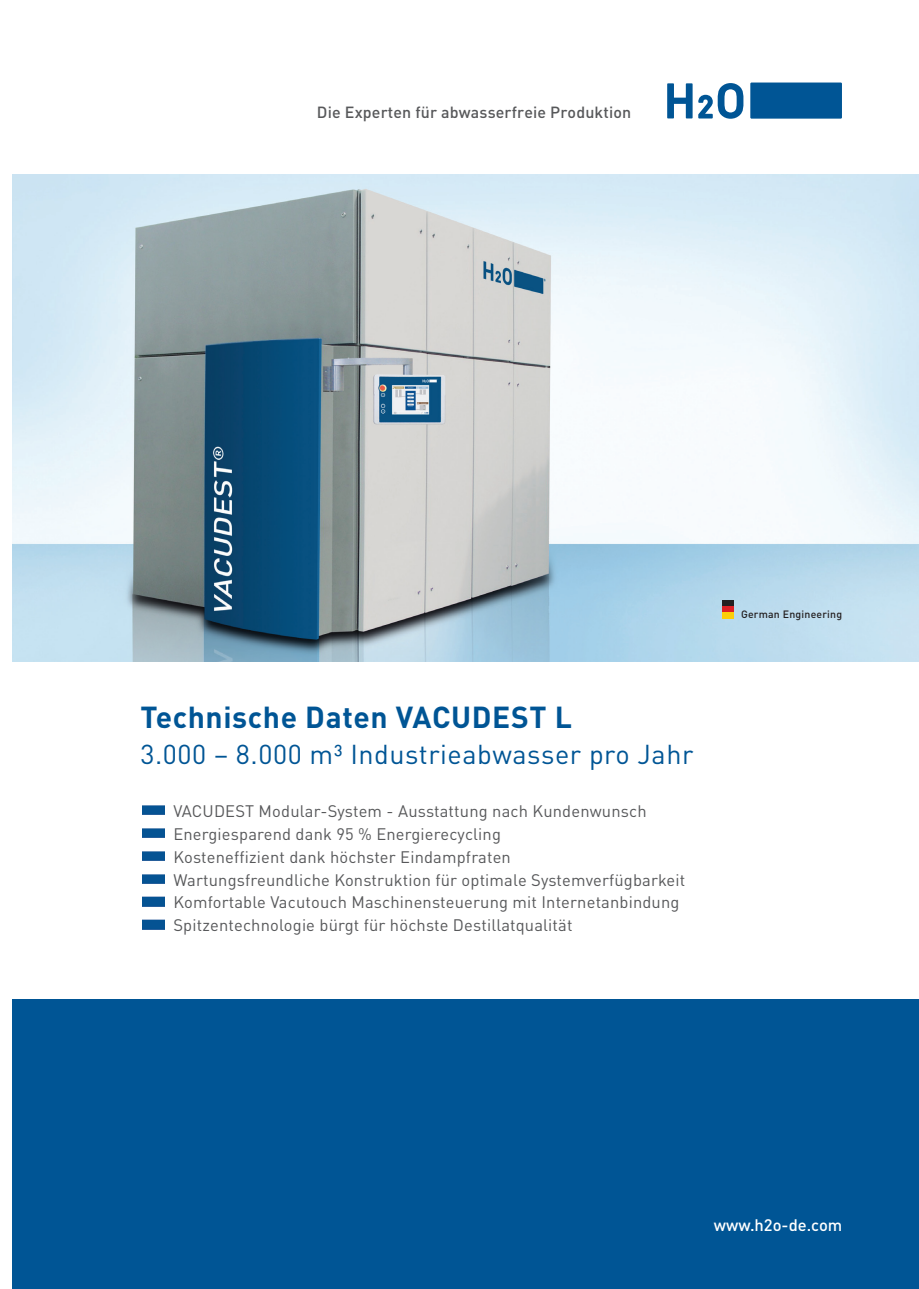
<style>
.page{position:relative;width:919px;height:1289px;background:#fff}
.page>*{position:absolute;margin:0;border:0;box-sizing:border-box;transform-origin:0 0}
.t1{font:700 30px "DINOT";letter-spacing:.02em;color:#005595}
.t2{font:27px "DINOT";letter-spacing:.02em;color:#005595}
.t3{font:16.5px/23px "DINOT";letter-spacing:.01em;color:#57585a}
.t4{font:500 16.5px "DINOT";color:#fff}
.t5{font:500 16.05px "DINOT";letter-spacing:.01em;color:#57585a}
.t6{font:500 10.5px "DINOT";letter-spacing:.02em;color:#231f20}
</style>
<div class="page">
<div style="left:13px;top:999px;width:905px;height:289px;background:#005595"></div>
<img style="left:13px;top:174px;width:905px;height:487px">
<div style="left:750px;top:82px;width:91px;height:37px;background:#005595"></div>
<svg style="left:667px;top:83px;width:25px;height:35px"></svg>
<svg style="left:698px;top:83px;width:45px;height:36px"></svg>
<img style="left:142px;top:805px;width:23px;height:9px">
<img style="left:142px;top:828px;width:23px;height:9px">
<img style="left:142px;top:851px;width:23px;height:9px">
<img style="left:142px;top:874px;width:23px;height:9px">
<img style="left:142px;top:896px;width:23px;height:10px">
<img style="left:142px;top:919px;width:23px;height:10px">
<div style="left:722px;top:600px;width:11px;height:6px;background:#231f20"></div>
<div style="left:722px;top:606px;width:11px;height:6px;background:#dc1f25"></div>
<div style="left:722px;top:612px;width:11px;height:6px;background:#fcce0a"></div>
<p class="t5" style="left:317px;top:102px;width:316px">Die Experten für abwasserfreie Produktion</p>
<h1 class="t1" style="left:140px;top:697px;width:433px">Technische Daten VACUDEST L</h1>
<h2 class="t2" style="left:140px;top:737px;width:554px">3.000 – 8.000 m³ Industrieabwasser pro Jahr</h2>
<p class="t3" style="left:173px;top:799px;width:513px">VACUDEST Modular-System - Ausstattung nach Kundenwunsch Energiesparend dank 95 % Energierecycling<br>Kosteneffizient dank höchster Eindampfraten<br>Wartungsfreundliche Konstruktion für optimale Systemverfügbarkeit Komfortable Vacutouch Maschinensteuerung mit Internetanbindung Spitzentechnologie bürgt für höchste Destillatqualität</p>
<p class="t6" style="left:741px;top:607px;width:103px">German Engineering</p>
<p class="t4" style="left:713px;top:1214px;width:130px">www.h2o-de.com</p>
</div>
